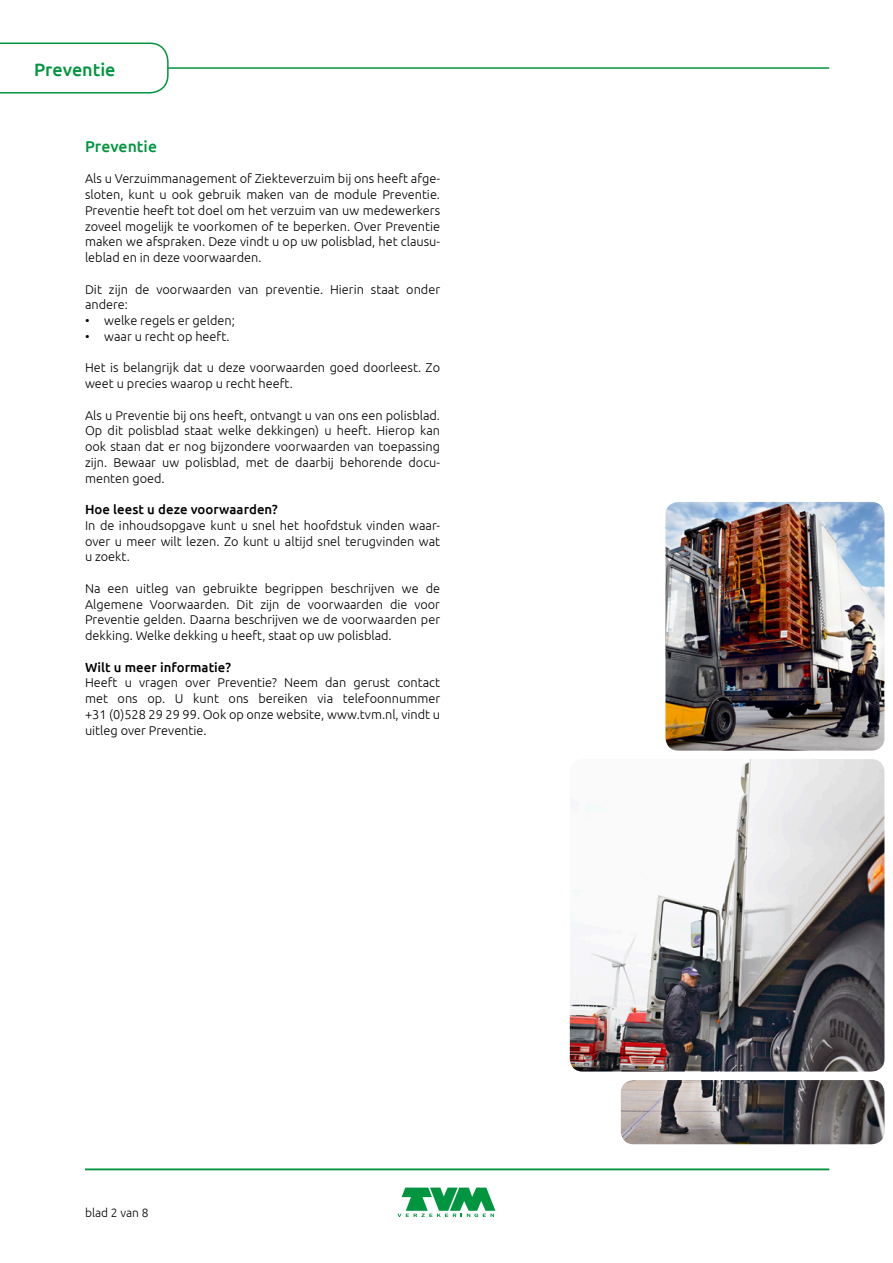
<style>
.page{position:relative;width:893px;height:1263px;background:#fff}
.page>*{position:absolute;margin:0;border:0;box-sizing:border-box;transform-origin:0 0}
.t1{font:500 18px "Ubuntu";color:#00953e}
.Bodykop_gr_10_5pt{font:500 15.75px "Ubuntu";letter-spacing:.005em;color:#00953e}
.Body{font:500 13.2px "Ubuntu";letter-spacing:.005em;color:#000}
.Body-2{font:300 12.75px/15.8px "Ubuntu";color:#000;text-align:justify}
.Body-3{font:300 12px "Ubuntu";color:#000}
</style>
<div class="page">
<img style="left:570px;top:759px;width:314px;height:385px">
<img style="left:665px;top:502px;width:219px;height:249px">
<svg style="left:398px;top:1187px;width:97px;height:30px"></svg>
<hr style="left:85px;top:67px;width:744px;height:2px;background:#00953e">
<svg style="left:0;top:42px;width:169px;height:52px"></svg>
<hr style="left:85px;top:1169px;width:744px;height:1px;background:#00953e">
<h1 class="t1" style="left:34px;top:58px;width:83px">Preventie</h1>
<p class="Bodykop_gr_10_5pt" style="left:85px;top:136px;width:74px">Preventie</p>
<p class="Body-2" style="left:85px;top:171px;width:357px">Als u Verzuimmanagement of Ziekteverzuim bij ons heeft afge&shy;sloten, kunt u ook gebruik maken van de module Preventie.<br>Preventie heeft tot doel om het verzuim van uw medewerkers zoveel mogelijk te voorkomen of te beperken. Over Preventie maken we afspraken. Deze vindt u op uw polisblad, het clausu&shy;leblad en in deze voorwaarden.</p>
<p class="Body-2" style="left:85px;top:281px;width:357px">Dit zijn de voorwaarden van preventie. Hierin staat onder andere:</p>
<p class="Body-2" style="left:85px;top:312px;width:151px">• welke regels er gelden;</p>
<p class="Body-2" style="left:85px;top:328px;width:146px">• waar u recht op heeft.</p>
<p class="Body-2" style="left:85px;top:360px;width:357px">Het is belangrijk dat u deze voorwaarden goed doorleest. Zo weet u precies waarop u recht heeft.</p>
<p class="Body-2" style="left:85px;top:407px;width:357px">Als u Preventie bij ons heeft, ontvangt u van ons een polisblad.<br>Op dit polisblad staat welke dekkingen) u heeft. Hierop kan ook staan dat er nog bijzondere voorwaarden van toepassing zijn. Bewaar uw polisblad, met de daarbij behorende docu&shy;menten goed.</p>
<p class="Body" style="left:85px;top:501px;width:194px">Hoe leest u deze voorwaarden?</p>
<p class="Body-2" style="left:85px;top:517px;width:357px">In de inhoudsopgave kunt u snel het hoofdstuk vinden waar&shy;over u meer wilt lezen. Zo kunt u altijd snel terugvinden wat u zoekt.</p>
<p class="Body-2" style="left:85px;top:580px;width:357px">Na een uitleg van gebruikte begrippen beschrijven we de Algemene Voorwaarden. Dit zijn de voorwaarden die voor Preventie gelden. Daarna beschrijven we de voorwaarden per dekking. Welke dekking u heeft, staat op uw polisblad.</p>
<p class="Body" style="left:85px;top:659px;width:148px">Wilt u meer informatie?</p>
<p class="Body-2" style="left:85px;top:675px;width:357px">Heeft u vragen over Preventie? Neem dan gerust contact met ons op. U kunt ons bereiken via telefoonnummer +31 (0)528 29 29 99. Ook op onze website, www.tvm.nl, vindt u uitleg over Preventie.</p>
<p class="Body-3" style="left:85px;top:1205px;width:65px">blad 2 van 8</p>
</div>
